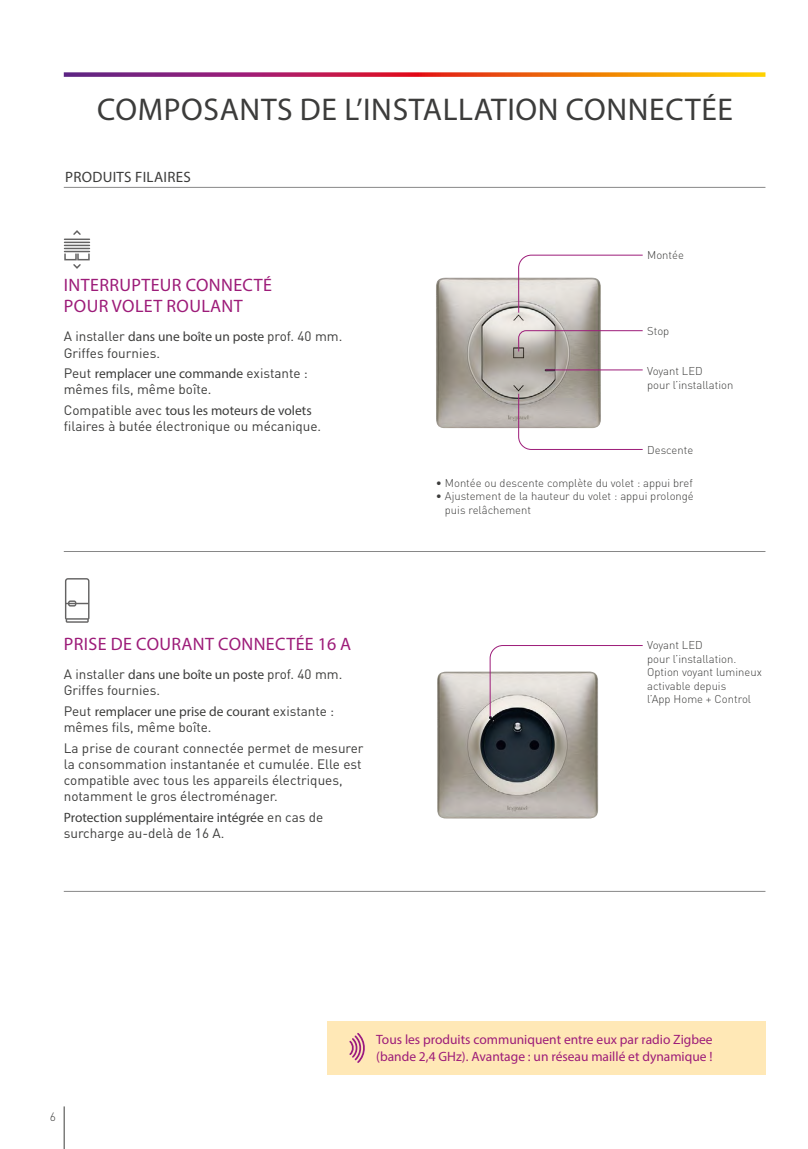
<style>
.page{position:relative;width:808px;height:1149px;background:#fff}
.page>*{position:absolute;margin:0;border:0;box-sizing:border-box;transform-origin:0 0}
.t1{font:31.5px "Myriad Pro";letter-spacing:.02em;color:#3c3c3b}
.t2{font:18px/21px "Myriad Pro";letter-spacing:.02em;color:#9d1c79}
.t3{font:15px "Myriad Pro";letter-spacing:.02em;color:#3c3c3b}
.t4{font:13.5px/16.2px "DIN Pro";color:#3c3c3b}
.t5{font:13.5px "Myriad Pro";color:#3c3c3b}
.t6{font:13.5px/16.2px "Myriad Pro";color:#9d1c79}
.t7{font:300 12px "DIN Pro";color:#3c3c3b}
.t8{font:300 11.25px/13.5px "DIN Pro";color:#3c3c3b}
.s1{font-family:"Myriad Pro"}
.s2{font-family:"DIN Pro"}
</style>
<div class="page">
<hr style="left:64px;top:1106px;width:1px;height:42px;background:#3c3c3b">
<svg style="left:64px;top:72px;width:701px;height:5px;background:#cc5b4a"></svg>
<img style="left:437px;top:671px;width:161px;height:147px">
<svg style="left:65px;top:578px;width:24px;height:44px"></svg>
<hr style="left:64px;top:187px;width:701px;height:1px;background:#878787">
<svg style="left:63px;top:230px;width:28px;height:39px"></svg>
<img style="left:436px;top:277px;width:165px;height:151px">
<svg style="left:518px;top:393px;width:125px;height:57px"></svg>
<hr style="left:545px;top:369px;width:98px;height:1px;background:#9d1c79">
<svg style="left:518px;top:254px;width:125px;height:59px"></svg>
<svg style="left:518px;top:330px;width:125px;height:22px"></svg>
<svg style="left:490px;top:645px;width:153px;height:71px"></svg>
<hr style="left:64px;top:890px;width:701px;height:1px;background:#878787">
<hr style="left:64px;top:551px;width:701px;height:1px;background:#878787">
<div style="left:327px;top:1020px;width:438px;height:54px;background:#ffe8b6"></div>
<svg style="left:349px;top:1033px;width:16px;height:30px"></svg>
<h1 class="t1" style="left:97px;top:90px;width:637px">COMPOSANTS DE L’INSTALLATION CONNECTÉE</h1>
<p class="t3" style="left:65px;top:167px;width:127px">PRODUITS FILAIRES</p>
<h2 class="t2" style="left:64px;top:274px;width:210px">INTERRUPTEUR CONNECTÉ<br>POUR VOLET ROULANT</h2>
<p class="t4" style="left:64px;top:328px;width:280px">A installer <span class="s1">dans une boîte un poste</span> prof. 40 mm.<br>Griffes fournies.</p>
<p class="t5" style="left:64px;top:365px;width:246px"><span class="s2">Peut</span> remplacer une commande <span class="s2">existante :</span></p>
<p class="t4" style="left:64px;top:380px;width:149px">mêmes fils, même boîte.</p>
<p class="t5" style="left:64px;top:402px;width:249px"><span class="s2">Compatible avec</span> tous les moteurs de volets</p>
<p class="t4" style="left:64px;top:417px;width:259px">filaires à butée électronique ou mécanique.</p>
<h2 class="t2" style="left:64px;top:633px;width:289px">PRISE DE COURANT CONNECTÉE 16 A</h2>
<p class="t4" style="left:64px;top:665px;width:280px">A installer <span class="s1">dans une boîte un poste</span> prof. 40 mm.<br>Griffes fournies.</p>
<p class="t5" style="left:64px;top:702px;width:272px"><span class="s2">Peut</span> remplacer une prise de courant <span class="s2">existante :</span></p>
<p class="t4" style="left:64px;top:716px;width:301px;line-height:20.4px">mêmes fils, même boîte.<br>La prise de courant connectée permet de mesurer</p>
<p class="t4" style="left:64px;top:755px;width:299px">la consommation instantanée et cumulée. Elle est compatible avec tous les appareils électriques, notamment le gros électroménager.</p>
<p class="t5" style="left:64px;top:808px;width:261px">Protection supplémentaire intégrée <span class="s2">en cas de</span></p>
<p class="t4" style="left:64px;top:824px;width:162px">surcharge au-delà de 16 A.</p>
<p class="t8" style="left:647px;top:247px;width:38px">Montée</p>
<p class="t8" style="left:647px;top:323px;width:24px">Stop</p>
<p class="t8" style="left:647px;top:363px;width:88px">Voyant LED<br>pour l’installation</p>
<p class="t8" style="left:647px;top:442px;width:48px">Descente</p>
<p class="t8" style="left:436px;top:474px;width:258px">• Montée ou descente complète du volet : appui bref</p>
<p class="t8" style="left:445px;top:488px;width:250px;text-indent:-9px">• Ajustement de la hauteur du volet : appui prolongé puis relâchement</p>
<p class="t8" style="left:647px;top:637px;width:116px">Voyant LED<br>pour l’installation.<br>Option voyant lumineux activable depuis<br>l’App Home + Control</p>
<p class="t7" style="left:50px;top:1106px;width:8px">6</p>
<p class="t6" style="left:376px;top:1031px;width:338px">Tous les produits communiquent entre eux par radio Zigbee (bande 2,4 GHz). Avantage : un réseau maillé et dynamique !</p>
</div>
